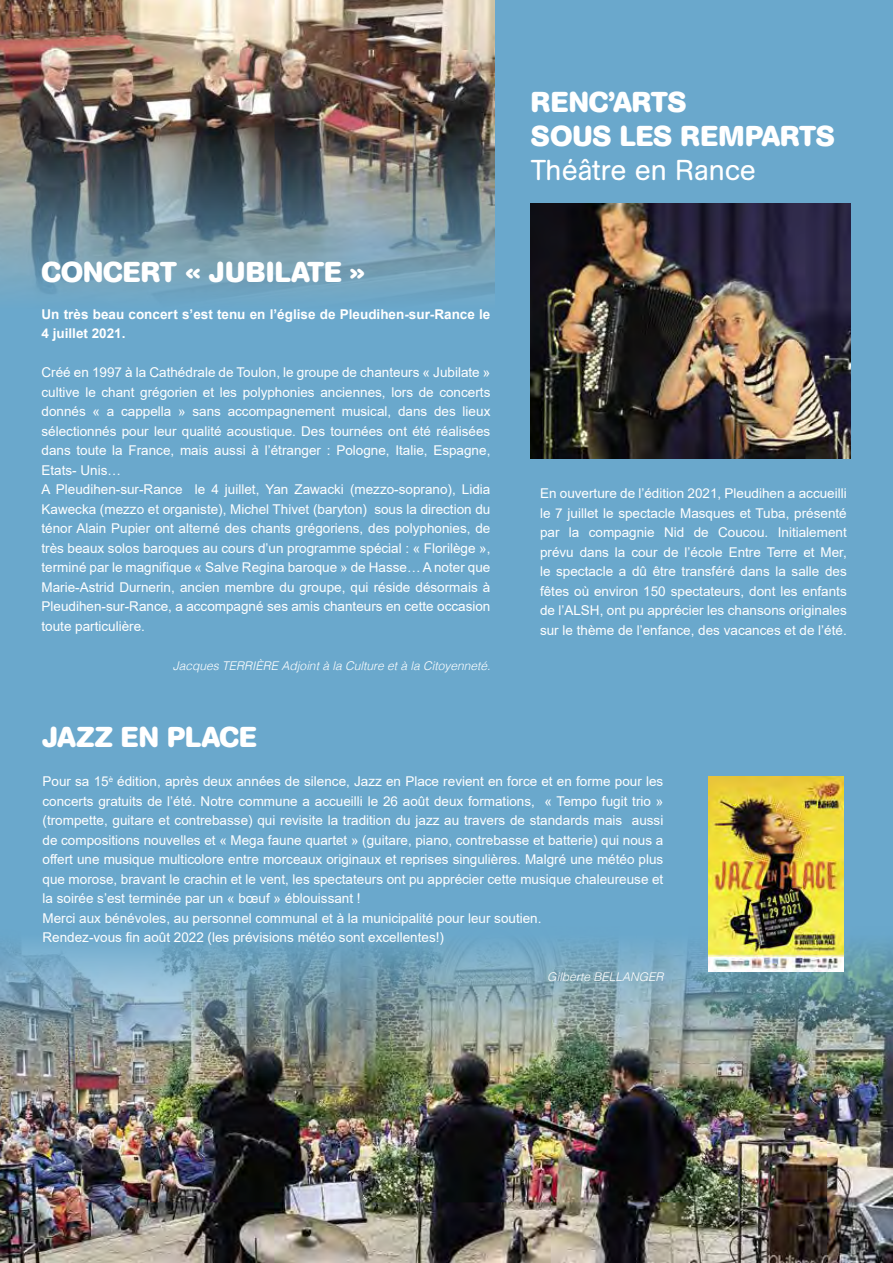
<style>
.page{position:relative;width:893px;height:1263px;background:#6aa8cc}
.page>*{position:absolute;margin:0;border:0;box-sizing:border-box;transform-origin:0 0}
.t1{font:700 28.5px/34.2px "AG Book Rounded";color:#fff}
.t2{font:28.5px "AG Book Rounded";color:#fff}
.t3{font:13.5px/19.5px "Arial";color:#fff}
.t4{font:700 13.5px/19.5px "Arial";color:#fff}
.t5{font:italic 300 12px "Helvetica";color:#fff}
.s1{font-family:"Helvetica Light Oblique 2";font-weight:400;font-style:normal}
</style>
<div class="page">
<img style="left:0;top:0;width:494px;height:297px">
<img style="left:531px;top:203px;width:319px;height:255px">
<img style="left:0;top:926px;width:893px;height:337px">
<img style="left:709px;top:776px;width:135px;height:196px">
<h1 class="t1" style="left:41px;top:256px;width:325px">CONCERT « JUBILATE »</h1>
<p class="t4" style="left:41px;top:304px;width:450px">Un très beau concert s’est tenu en l’église de Pleudihen-sur-Rance le<br>4 juillet 2021.</p>
<p class="t3" style="left:41px;top:363px;width:450px">Créé en 1997 à la Cathédrale de Toulon, le groupe de chanteurs « Jubilate » cultive le chant grégorien et les polyphonies anciennes, lors de concerts donnés « a cappella » sans accompagnement musical, dans des lieux sélectionnés pour leur qualité acoustique. Des tournées ont été réalisées dans toute la France, mais aussi à l’étranger : Pologne, Italie, Espagne, Etats- Unis…<br>A Pleudihen-sur-Rance le 4 juillet, Yan Zawacki (mezzo-soprano), Lidia Kawecka (mezzo et organiste), Michel Thivet (baryton) sous la direction du ténor Alain Pupier ont alterné des chants grégoriens, des polyphonies, de très beaux solos baroques au cours d’un programme spécial : « Florilège », terminé par le magnifique « Salve Regina baroque » de Hasse… A noter que Marie-Astrid Durnerin, ancien membre du groupe, qui réside désormais à Pleudihen-sur-Rance, a accompagné ses amis chanteurs en cette occasion toute particulière.</p>
<p class="t5" style="left:173px;top:655px;width:319px"><span class="s1">Jacques TERRIÈRE</span> Adjoint à la Culture et à la Citoyenneté.</p>
<h1 class="t1" style="left:531px;top:86px;width:306px">RENC’ARTS<br>SOUS LES REMPARTS</h1>
<h1 class="t2" style="left:531px;top:154px;width:227px">Théâtre en Rance</h1>
<p class="t3" style="left:540px;top:483px;width:308px;text-align:justify">En ouverture de l’édition 2021, Pleudihen a accueilli le 7 juillet le spectacle Masques et Tuba, présenté par la compagnie Nid de Coucou. Initialement prévu dans la cour de l’école Entre Terre et Mer, le spectacle a dû être transféré dans la salle des fêtes où environ 150 spectateurs, dont les enfants de l’ALSH, ont pu apprécier les chansons originales sur le thème de l’enfance, des vacances et de l’été.</p>
<h1 class="t1" style="left:43px;top:721px;width:215px">JAZZ EN PLACE</h1>
<p class="t3" style="left:43px;top:772px;width:622px">Pour sa 15<sup>è</sup> édition, après deux années de silence, Jazz en Place revient en force et en forme pour les concerts gratuits de l’été. Notre commune a accueilli le 26 août deux formations, « Tempo fugit trio » (trompette, guitare et contrebasse) qui revisite la tradition du jazz au travers de standards mais aussi de compositions nouvelles et « Mega faune quartet » (guitare, piano, contrebasse et batterie) qui nous a offert une musique multicolore entre morceaux originaux et reprises singulières. Malgré une météo plus que morose, bravant le crachin et le vent, les spectateurs ont pu apprécier cette musique chaleureuse et la soirée s’est terminée par un « bœuf » éblouissant !<br>Merci aux bénévoles, au personnel communal et à la municipalité pour leur soutien.<br>Rendez-vous fin août 2022 (les prévisions météo sont excellentes!)</p>
<p class="t5" style="left:547px;top:967px;width:118px">Gilberte BELLANGER</p>
</div>
